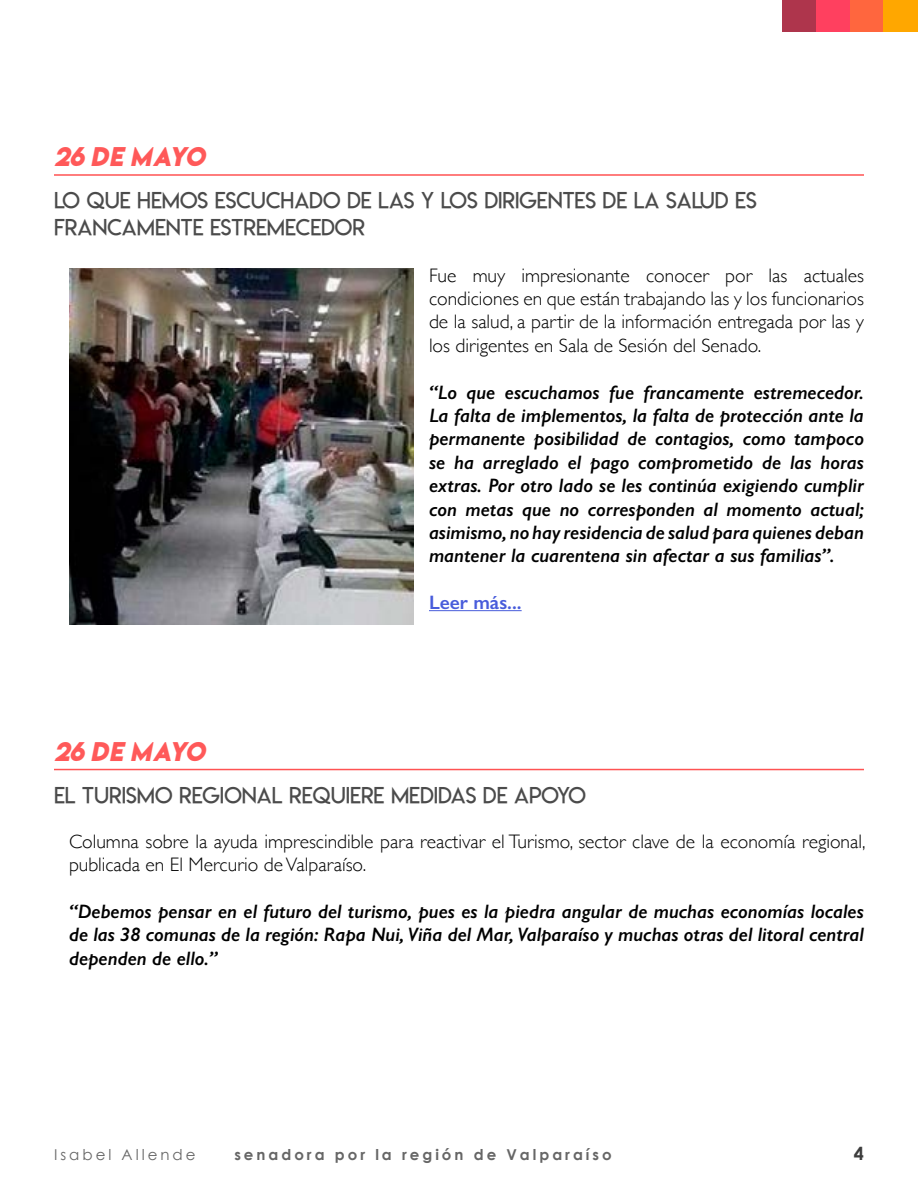
<style>
.page{position:relative;width:918px;height:1188px;background:#fff}
.page>*{position:absolute;margin:0;border:0;box-sizing:border-box;transform-origin:0 0}
.t1{font:24px "Lemon Milkbolditalic";color:#ff5959}
.t2{font:22.5px/27px "Lemon Milklight";color:#4b4b4b}
.t3{font:italic 600 19.5px/23.4px "Gill Sans";color:#000;text-align:justify}
.t4{font:300 19.5px/23.4px "Gill Sans";color:#000;text-align:justify}
.t5{font:600 19.5px "Gill Sans";color:#485cdb}
.t6{font:700 18px "Century Gothic";color:#3d3d3d}
.t7{font:700 15px "Century Gothic";letter-spacing:.2em;color:#666}
.t8{font:15px "Century Gothic";letter-spacing:.2em;color:#666}
</style>
<div class="page">
<div style="left:782px;top:0;width:35px;height:32px;background:#ae354c"></div>
<div style="left:816px;top:0;width:34px;height:32px;background:#ff405f"></div>
<div style="left:850px;top:0;width:34px;height:32px;background:#ff663e"></div>
<div style="left:884px;top:0;width:34px;height:32px;background:#ffa700"></div>
<hr style="left:54px;top:174px;width:810px;height:2px;background:#ff5353">
<img style="left:69px;top:268px;width:345px;height:356px">
<hr style="left:429px;top:610px;width:93px;height:1px;background:#485cdb">
<hr style="left:54px;top:769px;width:810px;height:1px;background:#ff5353">
<p class="t1" style="left:54px;top:139px;width:154px">26 DE MAYO</p>
<p class="t2" style="left:54px;top:187px;width:704px">LO QUE HEMOS ESCUCHADO DE LAS Y LOS DIRIGENTES DE LA SALUD ES<br>FRANCAMENTE ESTREMECEDOR</p>
<p class="t1" style="left:54px;top:734px;width:154px">26 DE MAYO</p>
<p class="t4" style="left:429px;top:263px;width:437px">Fue muy impresionante conocer por las actuales condiciones en que están trabajando las y los funcionarios de la salud, a partir de la información entregada por las y los dirigentes en Sala de Sesión del Senado.</p>
<p class="t3" style="left:429px;top:380px;width:437px">“Lo que escuchamos fue francamente estremecedor.<br>La falta de implementos, la falta de protección ante la permanente posibilidad de contagios, como tampoco se ha arreglado el pago comprometido de las horas extras. Por otro lado se les continúa exigiendo cumplir con metas que no corresponden al momento actual; asimismo, no hay residencia de salud para quienes deban mantener la cuarentena sin afectar a sus familias”.</p>
<p class="t5" style="left:429px;top:591px;width:94px">Leer más...</p>
<p class="t2" style="left:54px;top:782px;width:534px">EL TURISMO REGIONAL REQUIERE MEDIDAS DE APOYO</p>
<p class="t4" style="left:69px;top:829px;width:798px">Columna sobre la ayuda imprescindible para reactivar el Turismo, sector clave de la economía regional, publicada en El Mercurio de Valparaíso.</p>
<p class="t3" style="left:69px;top:899px;width:797px">“Debemos pensar en el futuro del turismo, pues es la piedra angular de muchas economías locales de las 38 comunas de la región: Rapa Nui, Viña del Mar, Valparaíso y muchas otras del litoral central dependen de ello.”</p>
<p class="t8" style="left:54px;top:1144px;width:143px">Isabel Allende</p>
<p class="t7" style="left:234px;top:1143px;width:379px">senadora por la región de Valparaíso</p>
<p class="t6" style="left:854px;top:1139px;width:12px">4</p>
</div>
